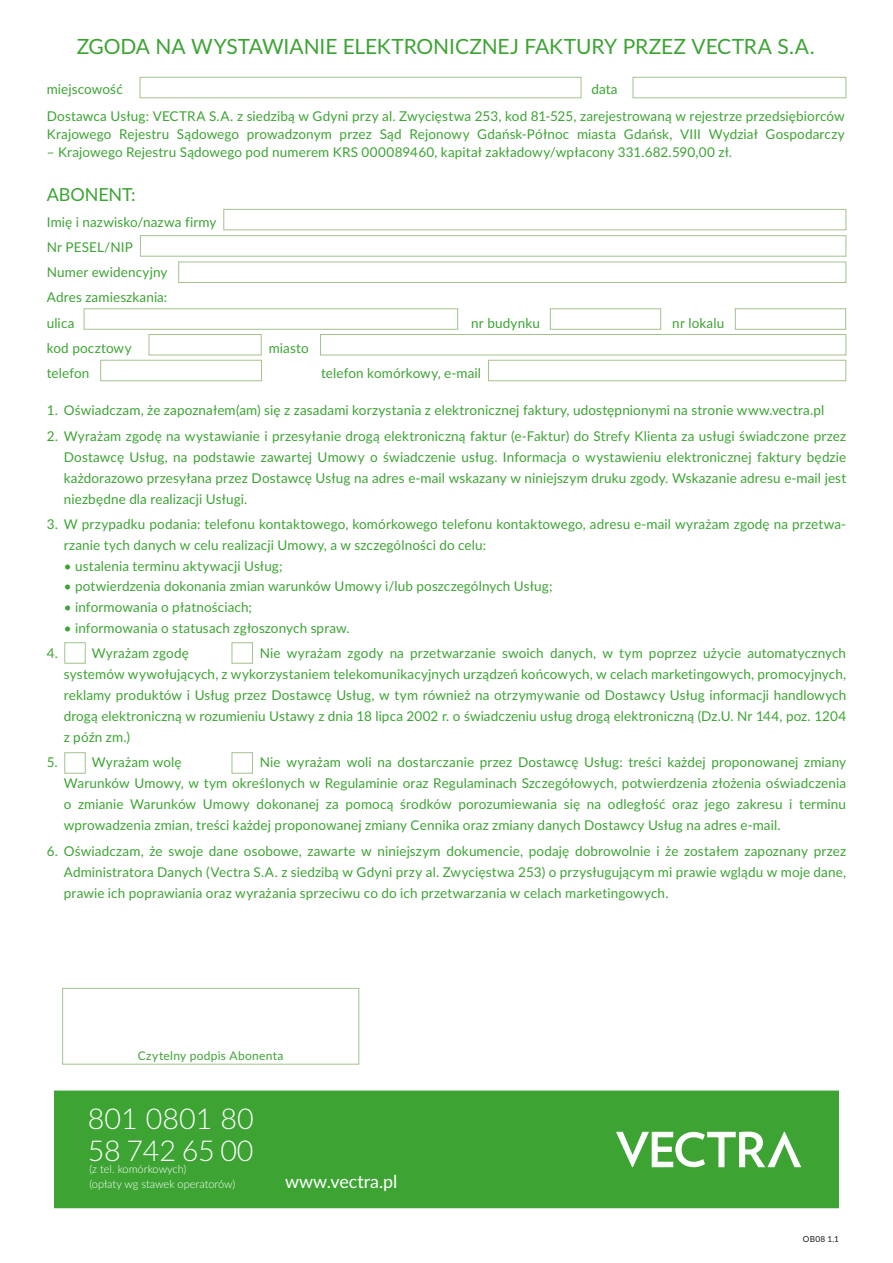
<style>
.page{position:relative;width:893px;height:1263px;background:#fff}
.page>*{position:absolute;margin:0;border:0;box-sizing:border-box;transform-origin:0 0}
.t1{font:300 28.65px "Lato";color:#fff}
.t2{font:21px "Lato";letter-spacing:-.005em;color:#3da434}
.t3{font:18px "Lato";letter-spacing:-.005em;color:#3da434}
.t4{font:17.85px "Lato";color:#fff}
.t5{font:13.5px/21px "Lato";letter-spacing:.01em;color:#3da434;text-align:justify}
.t6{font:12px "Lato";letter-spacing:.025em;color:#3da434}
.t7{font:300 11.1px/14.5px "Lato";color:#fff}
.t8{font:8.25px "Lato";color:#1a1a18}
</style>
<div class="page">
<div style="left:54px;top:1090px;width:785px;height:118px;background:#3da434"></div>
<svg style="left:616px;top:1131px;width:185px;height:36px"></svg>
<div style="left:633px;top:77px;width:213px;height:21px;border:1px solid #a3c28e"></div>
<div style="left:223px;top:209px;width:623px;height:21px;border:1px solid #a3c28e"></div>
<div style="left:735px;top:308px;width:111px;height:22px;border:1px solid #a3c28e"></div>
<div style="left:550px;top:308px;width:111px;height:22px;border:1px solid #a3c28e"></div>
<div style="left:84px;top:308px;width:374px;height:22px;border:1px solid #a3c28e"></div>
<div style="left:140px;top:235px;width:706px;height:22px;border:1px solid #a3c28e"></div>
<div style="left:320px;top:334px;width:526px;height:21px;border:1px solid #a3c28e"></div>
<div style="left:149px;top:334px;width:113px;height:21px;border:1px solid #a3c28e"></div>
<div style="left:488px;top:360px;width:358px;height:21px;border:1px solid #a3c28e"></div>
<div style="left:100px;top:360px;width:162px;height:21px;border:1px solid #a3c28e"></div>
<div style="left:178px;top:262px;width:668px;height:21px;border:1px solid #a3c28e"></div>
<div style="left:140px;top:77px;width:441px;height:21px;border:1px solid #a3c28e"></div>
<div style="left:64px;top:642px;width:22px;height:22px;border:1px solid #a3c28e"></div>
<div style="left:64px;top:752px;width:22px;height:22px;border:1px solid #a3c28e"></div>
<div style="left:232px;top:642px;width:21px;height:22px;border:1px solid #a3c28e"></div>
<div style="left:232px;top:752px;width:21px;height:22px;border:1px solid #a3c28e"></div>
<div style="left:62px;top:988px;width:297px;height:76px;border:1px solid #a3c28e"></div>
<h2 class="t2" style="left:77px;top:33px;width:739px">ZGODA NA WYSTAWIANIE ELEKTRONICZNEJ FAKTURY PRZEZ VECTRA S.A.</h2>
<p class="t5" style="left:47px;top:79px;width:78px">miejscowość</p>
<p class="t5" style="left:47px;top:76px;width:799px;line-height:26.5px;text-indent:544px">data<br>Dostawca Usług: VECTRA S.A. z siedzibą w Gdyni przy al. Zwycięstwa 253, kod 81-525, zarejestrowaną w rejestrze przedsiębiorców</p>
<p class="t5" style="left:47px;top:123px;width:800px">Krajowego Rejestru Sądowego prowadzonym przez Sąd Rejonowy Gdańsk-Północ miasta Gdańsk, VIII Wydział Gospodarczy</p>
<p class="t5" style="left:47px;top:141px;width:687px">– Krajowego Rejestru Sądowego pod numerem KRS 000089460, kapitał zakładowy/wpłacony 331.682.590,00 zł.</p>
<h3 class="t3" style="left:47px;top:184px;width:91px">ABONENT:</h3>
<p class="t5" style="left:47px;top:209px;width:171px;line-height:25.2px;text-align:left">Imię i nazwisko/nazwa firmy<br>Nr PESEL/NIP<br>Numer ewidencyjny<br>Adres zamieszkania:<br>ulica</p>
<p class="t5" style="left:471px;top:312px;width:70px">nr budynku</p>
<p class="t5" style="left:672px;top:312px;width:53px">nr lokalu</p>
<p class="t5" style="left:47px;top:337px;width:86px">kod pocztowy</p>
<p class="t5" style="left:269px;top:337px;width:41px">miasto</p>
<p class="t5" style="left:47px;top:362px;width:44px">telefon</p>
<p class="t5" style="left:321px;top:362px;width:161px">telefon komórkowy, e-mail</p>
<p class="t5" style="left:47px;top:399px;width:779px">1. Oświadczam, że zapoznałem(am) się z zasadami korzystania z elektronicznej faktury, udostępnionymi na stronie www.vectra.pl</p>
<p class="t5" style="left:64px;top:425px;width:784px;text-indent:-17px">2. Wyrażam zgodę na wystawianie i przesyłanie drogą elektroniczną faktur (e-Faktur) do Strefy Klienta za usługi świadczone przez Dostawcę Usług, na podstawie zawartej Umowy o świadczenie usług. Informacja o wystawieniu elektronicznej faktury będzie każdorazowo przesyłana przez Dostawcę Usług na adres e-mail wskazany w niniejszym druku zgody. Wskazanie adresu e-mail jest niezbędne dla realizacji Usługi.</p>
<p class="t5" style="left:64px;top:513px;width:784px;text-indent:-17px">3. W przypadku podania: telefonu kontaktowego, komórkowego telefonu kontaktowego, adresu e-mail wyrażam zgodę na przetwa&shy;rzanie tych danych w celu realizacji Umowy, a w szczególności do celu:</p>
<p class="t5" style="left:64px;top:555px;width:220px">• ustalenia terminu aktywacji Usług;</p>
<p class="t5" style="left:64px;top:576px;width:490px">• potwierdzenia dokonania zmian warunków Umowy i/lub poszczególnych Usług;</p>
<p class="t5" style="left:64px;top:596px;width:190px">• informowania o płatnościach;</p>
<p class="t5" style="left:64px;top:617px;width:287px">• informowania o statusach zgłoszonych spraw.</p>
<p class="t5" style="left:47px;top:642px;width:13px">4.</p>
<p class="t5" style="left:92px;top:642px;width:99px">Wyrażam zgodę</p>
<p class="t5" style="left:64px;top:642px;width:784px;text-indent:196px">Nie wyrażam zgody na przetwarzanie swoich danych, w tym poprzez użycie automatycznych systemów wywołujących, z wykorzystaniem telekomunikacyjnych urządzeń końcowych, w celach marketingowych, promocyjnych, reklamy produktów i Usług przez Dostawcę Usług, w tym również na otrzymywanie od Dostawcy Usług informacji handlowych drogą elektroniczną w rozumieniu Ustawy z dnia 18 lipca 2002 r. o świadczeniu usług drogą elektroniczną (Dz.U. Nr 144, poz. 1204 z późn zm.)</p>
<p class="t5" style="left:64px;top:752px;width:784px;text-indent:196px">Nie wyrażam woli na dostarczanie przez Dostawcę Usług: treści każdej proponowanej zmiany Warunków Umowy, w tym określonych w Regulaminie oraz Regulaminach Szczegółowych, potwierdzenia złożenia oświadczenia o zmianie Warunków Umowy dokonanej za pomocą środków porozumiewania się na odległość oraz jego zakresu i terminu wprowadzenia zmian, treści każdej proponowanej zmiany Cennika oraz zmiany danych Dostawcy Usług na adres e-mail.</p>
<p class="t5" style="left:64px;top:840px;width:784px;text-indent:-17px">6. Oświadczam, że swoje dane osobowe, zawarte w niniejszym dokumencie, podaję dobrowolnie i że zostałem zapoznany przez Administratora Danych (Vectra S.A. z siedzibą w Gdyni przy al. Zwycięstwa 253) o przysługującym mi prawie wglądu w moje dane, prawie ich poprawiania oraz wyrażania sprzeciwu co do ich przetwarzania w celach marketingowych.</p>
<p class="t5" style="left:47px;top:752px;width:13px">5.</p>
<p class="t5" style="left:92px;top:752px;width:91px">Wyrażam wolę</p>
<p class="t6" style="left:138px;top:1048px;width:147px">Czytelny podpis Abonenta</p>
<h1 class="t1" style="left:88px;top:1101px;width:168px">801 0801 80</h1>
<h1 class="t1" style="left:88px;top:1133px;width:167px">58 742 65 00</h1>
<p class="t7" style="left:89px;top:1161px;width:147px">(z tel. komórkowych)<br>(opłaty wg stawek operatorów)</p>
<h3 class="t4" style="left:285px;top:1170px;width:114px">www.vectra.pl</h3>
<p class="t8" style="left:803px;top:1233px;width:38px">OB08 1.1</p>
</div>
